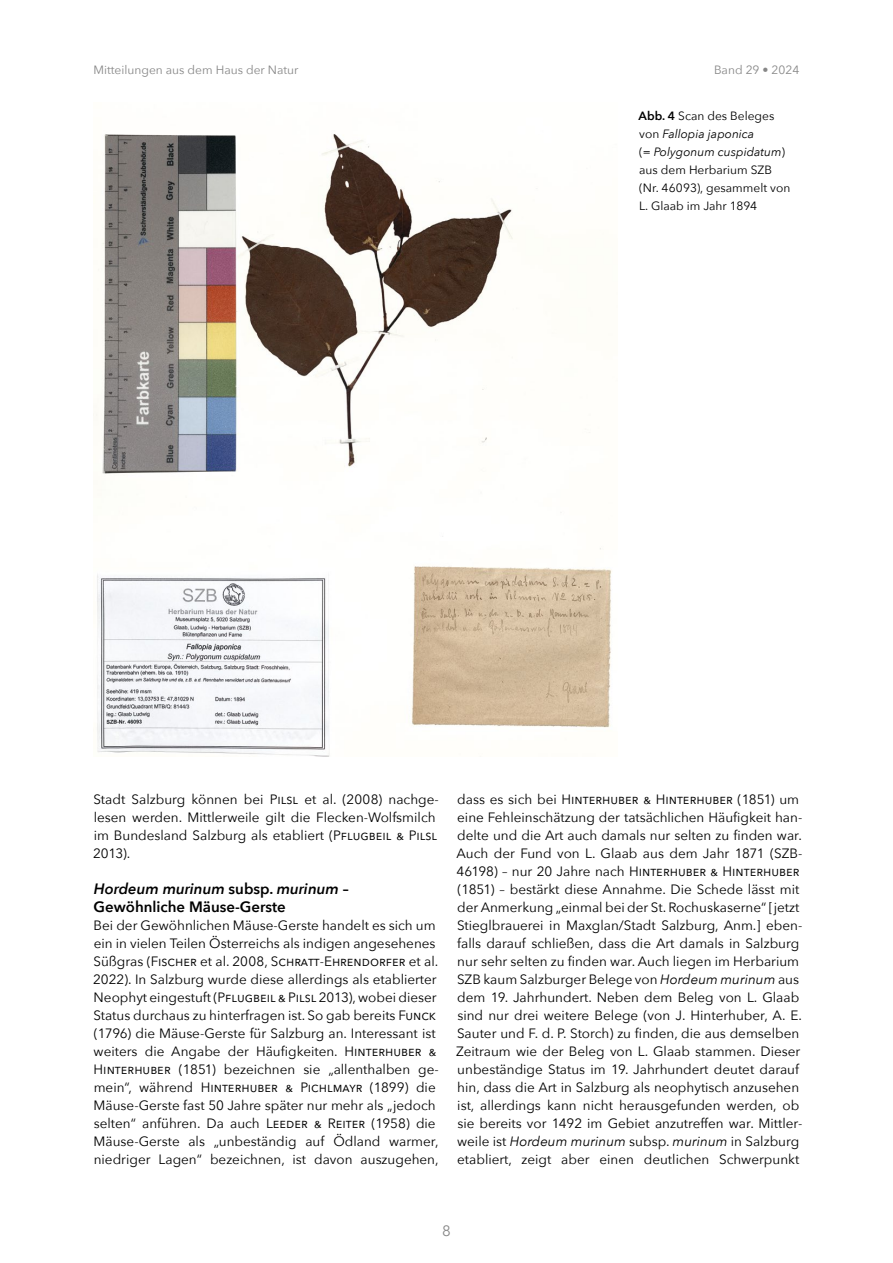
<style>
.page{position:relative;width:893px;height:1263px;background:#fff}
.page>*{position:absolute;margin:0;border:0;box-sizing:border-box;transform-origin:0 0}
.t1{font:600 15px/18px "Avenir Next";color:#000}
.t2{font:15px "Avenir Next";color:#878787}
.t3{font:13.5px/18px "Avenir Next";color:#000}
.t4{font:12px/18px "Avenir Next";color:#000}
.t5{font:12px "Avenir Next";color:#878787}
.s1{font-weight:600}
.s2{font-style:italic}
</style>
<div class="page">
<img style="left:96px;top:134px;width:516px;height:623px">
<p class="t5" style="left:94px;top:60px;width:206px">Mitteilungen aus dem Haus der Natur</p>
<p class="t5" style="left:714px;top:60px;width:87px">Band 29 • 2024</p>
<p class="t4" style="left:639px;top:106px;width:153px"><span class="s1">Abb. 4</span> Scan des Beleges von <span class="s2">Fallopia japonica<br></span>(= <span class="s2">Polygonum cuspidatum</span>) aus dem Herbarium SZB (Nr. 46093), gesammelt von<br>L. Glaab im Jahr 1894</p>
<p class="t3" style="left:93px;top:790px;width:347px">Stadt Salzburg können bei Pilsl et al. (2008) nachge&shy;lesen werden. Mittlerweile gilt die Flecken-Wolfsmilch im Bundesland Salzburg als etabliert (Pflugbeil &amp; Pilsl 2013).</p>
<p class="t1" style="left:94px;top:879px;width:257px"><span class="s2">Hordeum murinum</span> subsp. <span class="s2">murinum</span> –<br>Gewöhnliche Mäuse-Gerste</p>
<p class="t3" style="left:93px;top:916px;width:347px">Bei der Gewöhnlichen Mäuse-Gerste handelt es sich um ein in vielen Teilen Österreichs als indigen angesehenes Süßgras (Fischer et al. 2008, Schratt-Ehrendorfer et al.<br>2022). In Salzburg wurde diese allerdings als etablierter Neophyt eingestuft (Pflugbeil &amp; Pilsl 2013), wobei dieser Status durchaus zu hinterfragen ist. So gab bereits Funck (1796) die Mäuse-Gerste für Salzburg an. Interessant ist weiters die Angabe der Häufigkeiten. Hinterhuber &amp; Hinterhuber (1851) bezeichnen sie „allenthalben ge&shy;mein“, während Hinterhuber &amp; Pichlmayr (1899) die Mäuse-Gerste fast 50 Jahre später nur mehr als „jedoch selten“ anführen. Da auch Leeder &amp; Reiter (1958) die Mäuse-Gerste als „unbeständig auf Ödland warmer, niedriger Lagen“ bezeichnen, ist davon auszugehen,</p>
<p class="t3" style="left:456px;top:790px;width:348px">dass es sich bei Hinterhuber &amp; Hinterhuber (1851) um eine Fehleinschätzung der tatsächlichen Häufigkeit han&shy;delte und die Art auch damals nur selten zu finden war.<br>Auch der Fund von L. Glaab aus dem Jahr 1871 (SZB-46198) – nur 20 Jahre nach Hinterhuber &amp; Hinterhuber (1851) – bestärkt diese Annahme. Die Schede lässt mit der Anmerkung „einmal bei der St. Rochuskaserne“ [jetzt Stieglbrauerei in Maxglan/Stadt Salzburg, Anm.] eben&shy;falls darauf schließen, dass die Art damals in Salzburg nur sehr selten zu finden war. Auch liegen im Herbarium SZB kaum Salzburger Belege von <span class="s2">Hordeum murinum</span> aus dem 19. Jahrhundert. Neben dem Beleg von L. Glaab sind nur drei weitere Belege (von J. Hinterhuber, A. E.<br>Sauter und F. d. P. Storch) zu finden, die aus demselben Zeitraum wie der Beleg von L. Glaab stammen. Dieser unbeständige Status im 19. Jahrhundert deutet darauf hin, dass die Art in Salzburg als neophytisch anzusehen ist, allerdings kann nicht herausgefunden werden, ob sie bereits vor 1492 im Gebiet anzutreffen war. Mittler&shy;weile ist <span class="s2">Hordeum murinum</span> subsp. <span class="s2">murinum</span> in Salzburg etabliert, zeigt aber einen deutlichen Schwerpunkt</p>
<p class="t2" style="left:442px;top:1218px;width:10px">8</p>
</div>
